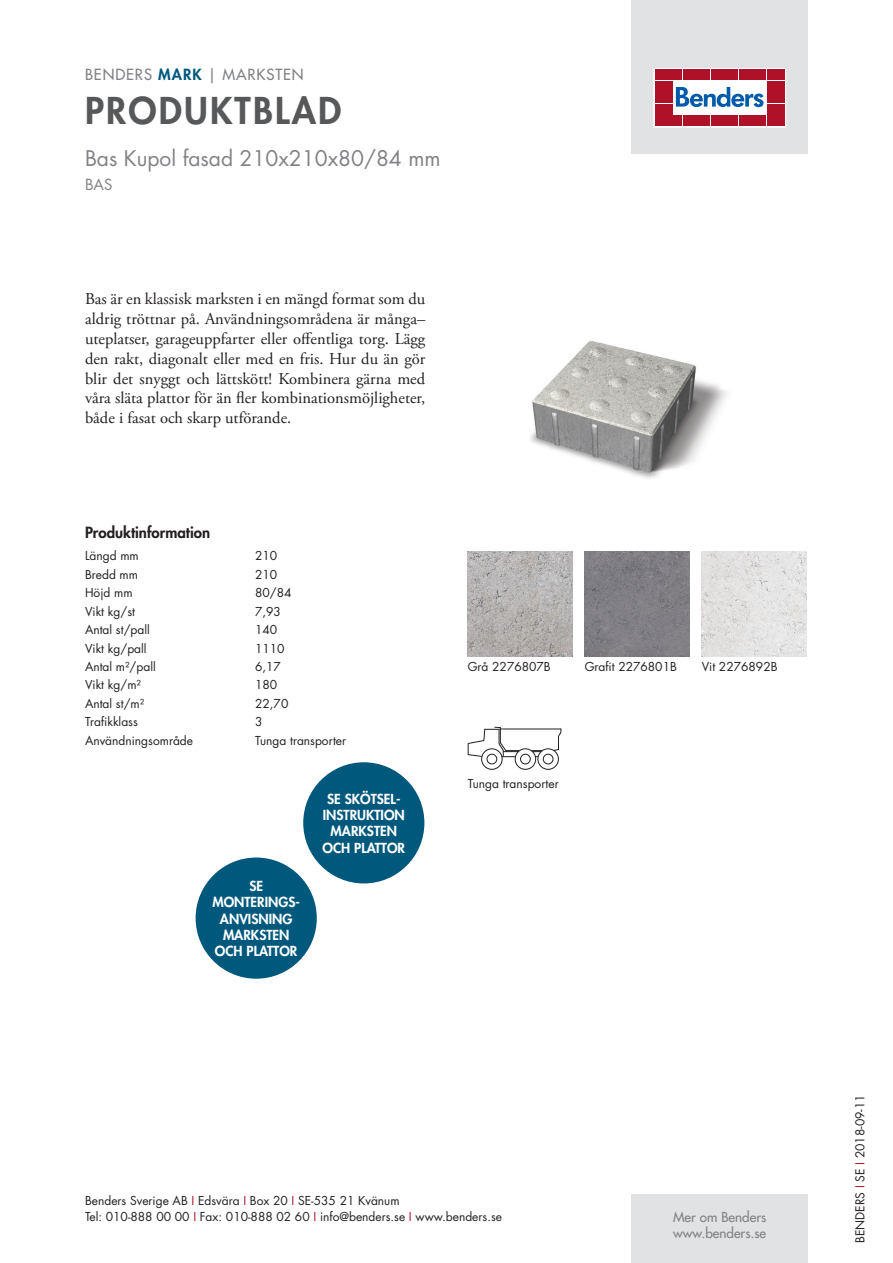
<style>
.page{position:relative;width:893px;height:1263px;background:#fff}
.page>*{position:absolute;margin:0;border:0;box-sizing:border-box;transform-origin:0 0}
.t1{font:800 36px "Futura Std";letter-spacing:.06em;color:#57585a}
.t2{font:21px "Futura Std";color:#808285}
.t3{font:16.5px/19.8px "Adobe Garamond Pro";color:#231f20;text-align:justify}
.t4{font:500 15px "Futura Std";letter-spacing:.06em;color:#808285}
.t5{font:800 15px "Futura Std";color:#231f20}
.t6{font:15px "Futura Std";color:#808285}
.t7{font:800 13.5px/16.2px "Futura Std";color:#fff;text-align:center}
.t8{font:500 13.5px/16.2px "Futura Std";color:#808285}
.t9{font:12px/16.5px "Futura Std";color:#231f20}
.s1{font-weight:800;color:#00597d}
.s2{color:#ae1229}
</style>
<div class="page">
<div style="left:631px;top:0;width:177px;height:153px;background:#e1e2e4"></div>
<div style="left:631px;top:1195px;width:177px;height:68px;background:#e1e2e4"></div>
<svg style="left:656px;top:70px;width:128px;height:55px;background:#ebc6cb"></svg>
<div style="left:654px;top:68px;width:132px;height:59px;border:1px solid #fff"></div>
<div style="left:655px;top:70px;width:8px;height:10px;background:#ae1229"></div>
<div style="left:664px;top:70px;width:8px;height:10px;background:#ae1229"></div>
<div style="left:655px;top:81px;width:8px;height:10px;background:#ae1229"></div>
<div style="left:664px;top:81px;width:8px;height:10px;background:#ae1229"></div>
<div style="left:655px;top:93px;width:8px;height:10px;background:#ae1229"></div>
<div style="left:664px;top:93px;width:8px;height:10px;background:#ae1229"></div>
<div style="left:655px;top:104px;width:8px;height:11px;background:#ae1229"></div>
<div style="left:664px;top:104px;width:8px;height:11px;background:#ae1229"></div>
<div style="left:655px;top:116px;width:8px;height:10px;background:#ae1229"></div>
<div style="left:664px;top:116px;width:8px;height:10px;background:#ae1229"></div>
<div style="left:674px;top:70px;width:8px;height:10px;background:#ae1229"></div>
<div style="left:683px;top:70px;width:8px;height:10px;background:#ae1229"></div>
<div style="left:692px;top:70px;width:8px;height:10px;background:#ae1229"></div>
<div style="left:702px;top:70px;width:8px;height:10px;background:#ae1229"></div>
<div style="left:711px;top:70px;width:8px;height:10px;background:#ae1229"></div>
<div style="left:720px;top:70px;width:8px;height:10px;background:#ae1229"></div>
<div style="left:730px;top:70px;width:8px;height:10px;background:#ae1229"></div>
<div style="left:739px;top:70px;width:8px;height:10px;background:#ae1229"></div>
<div style="left:748px;top:70px;width:8px;height:10px;background:#ae1229"></div>
<div style="left:758px;top:70px;width:8px;height:10px;background:#ae1229"></div>
<div style="left:674px;top:116px;width:8px;height:10px;background:#ae1229"></div>
<div style="left:683px;top:116px;width:8px;height:10px;background:#ae1229"></div>
<div style="left:692px;top:116px;width:8px;height:10px;background:#ae1229"></div>
<div style="left:702px;top:116px;width:8px;height:10px;background:#ae1229"></div>
<div style="left:711px;top:116px;width:8px;height:10px;background:#ae1229"></div>
<div style="left:720px;top:116px;width:8px;height:10px;background:#ae1229"></div>
<div style="left:730px;top:116px;width:8px;height:10px;background:#ae1229"></div>
<div style="left:739px;top:116px;width:8px;height:10px;background:#ae1229"></div>
<div style="left:748px;top:116px;width:8px;height:10px;background:#ae1229"></div>
<div style="left:758px;top:116px;width:8px;height:10px;background:#ae1229"></div>
<div style="left:767px;top:70px;width:8px;height:10px;background:#ae1229"></div>
<div style="left:776px;top:70px;width:8px;height:10px;background:#ae1229"></div>
<div style="left:767px;top:81px;width:8px;height:10px;background:#ae1229"></div>
<div style="left:776px;top:81px;width:8px;height:10px;background:#ae1229"></div>
<div style="left:767px;top:93px;width:8px;height:10px;background:#ae1229"></div>
<div style="left:776px;top:93px;width:8px;height:10px;background:#ae1229"></div>
<div style="left:767px;top:104px;width:8px;height:11px;background:#ae1229"></div>
<div style="left:776px;top:104px;width:8px;height:11px;background:#ae1229"></div>
<div style="left:767px;top:116px;width:8px;height:10px;background:#ae1229"></div>
<div style="left:776px;top:116px;width:8px;height:10px;background:#ae1229"></div>
<svg style="left:676px;top:87px;width:87px;height:20px;background:#8ab3d7"></svg>
<div style="left:303px;top:762px;width:121px;height:121px;background:#00597d;border-radius:50%"></div>
<div style="left:196px;top:857px;width:121px;height:122px;background:#00597d;border-radius:50%"></div>
<img style="left:530px;top:340px;width:197px;height:139px">
<img style="left:468px;top:552px;width:105px;height:105px">
<img style="left:585px;top:552px;width:105px;height:105px">
<img style="left:702px;top:552px;width:105px;height:105px">
<div style="left:537px;top:748px;width:22px;height:22px;border:1px solid #231f20;border-radius:50%"></div>
<div style="left:515px;top:748px;width:21px;height:22px;border:1px solid #231f20;border-radius:50%"></div>
<div style="left:481px;top:748px;width:22px;height:22px;border:1px solid #231f20;border-radius:50%"></div>
<svg style="left:468px;top:727px;width:93px;height:38px"></svg>
<p class="t4" style="left:85px;top:65px;width:220px">BENDERS <span class="s1">MARK</span> | MARKSTEN</p>
<h1 class="t1" style="left:85px;top:87px;width:258px">PRODUKTBLAD</h1>
<h2 class="t2" style="left:85px;top:144px;width:357px">Bas Kupol fasad 210x210x80/84 mm</h2>
<p class="t6" style="left:85px;top:175px;width:29px">BAS</p>
<p class="t3" style="left:85px;top:290px;width:342px">Bas är en klassisk marksten i en mängd format som du aldrig tröttnar på. Användningsområdena är många– uteplatser, garageuppfarter eller offentliga torg. Lägg den rakt, diagonalt eller med en fris. Hur du än gör blir det snyggt och lättskött! Kombinera gärna med våra släta plattor för än fler kombinationsmöjligheter, både i fasat och skarp utförande.</p>
<p class="t5" style="left:85px;top:522px;width:127px">Produktinformation</p>
<p class="t9" style="left:85px;top:548px;width:55px">Längd mm</p>
<p class="t9" style="left:255px;top:548px;width:24px">210</p>
<p class="t9" style="left:85px;top:566px;width:55px">Bredd mm</p>
<p class="t9" style="left:255px;top:566px;width:24px">210</p>
<p class="t9" style="left:85px;top:585px;width:49px">Höjd mm</p>
<p class="t9" style="left:255px;top:585px;width:38px">80/84</p>
<p class="t9" style="left:85px;top:603px;width:51px">Vikt kg/st</p>
<p class="t9" style="left:255px;top:603px;width:27px">7,93</p>
<p class="t9" style="left:85px;top:621px;width:66px">Antal st/pall</p>
<p class="t9" style="left:255px;top:621px;width:24px">140</p>
<p class="t9" style="left:85px;top:640px;width:63px">Vikt kg/pall</p>
<p class="t9" style="left:255px;top:640px;width:31px">1110</p>
<p class="t9" style="left:85px;top:658px;width:72px">Antal m²/pall</p>
<p class="t9" style="left:255px;top:658px;width:27px">6,17</p>
<p class="t9" style="left:85px;top:677px;width:57px">Vikt kg/m²</p>
<p class="t9" style="left:255px;top:677px;width:24px">180</p>
<p class="t9" style="left:85px;top:695px;width:61px">Antal st/m²</p>
<p class="t9" style="left:255px;top:695px;width:35px">22,70</p>
<p class="t9" style="left:85px;top:714px;width:54px">Trafikklass</p>
<p class="t9" style="left:255px;top:714px;width:9px">3</p>
<p class="t9" style="left:85px;top:732px;width:110px">Användningsområde</p>
<p class="t9" style="left:255px;top:732px;width:92px">Tunga transporter</p>
<p class="t7" style="left:212px;top:878px;width:89px">SE<br>MONTERINGS-<br>ANVISNING<br>MARKSTEN<br>OCH PLATTOR</p>
<p class="t7" style="left:323px;top:791px;width:84px">SE SKÖTSEL-<br>INSTRUKTION<br>MARKSTEN<br>OCH PLATTOR</p>
<p class="t9" style="left:468px;top:659px;width:85px">Grå 2276807B</p>
<p class="t9" style="left:585px;top:659px;width:94px">Grafit 2276801B</p>
<p class="t9" style="left:702px;top:659px;width:77px">Vit 2276892B</p>
<p class="t9" style="left:468px;top:776px;width:92px">Tunga transporter</p>
<p class="t9" style="left:85px;top:1192px;width:418px">Benders Sverige AB <span class="s2">I</span> Edsvära <span class="s2">I</span> Box 20 <span class="s2">I</span> SE-535 21 Kvänum<br>Tel: 010-888 00 00 <span class="s2">I</span> Fax: 010-888 02 60 <span class="s2">I</span> info@benders.se <span class="s2">I</span> www.benders.se</p>
<p class="t8" style="left:673px;top:1209px;width:95px">Mer om Benders www.benders.se</p>
<p class="t9" style="left:852px;top:1243px;width:150px;rotate:-90deg">BENDERS <span class="s2">I</span> SE <span class="s2">I</span> 2018-09-11</p>
</div>
